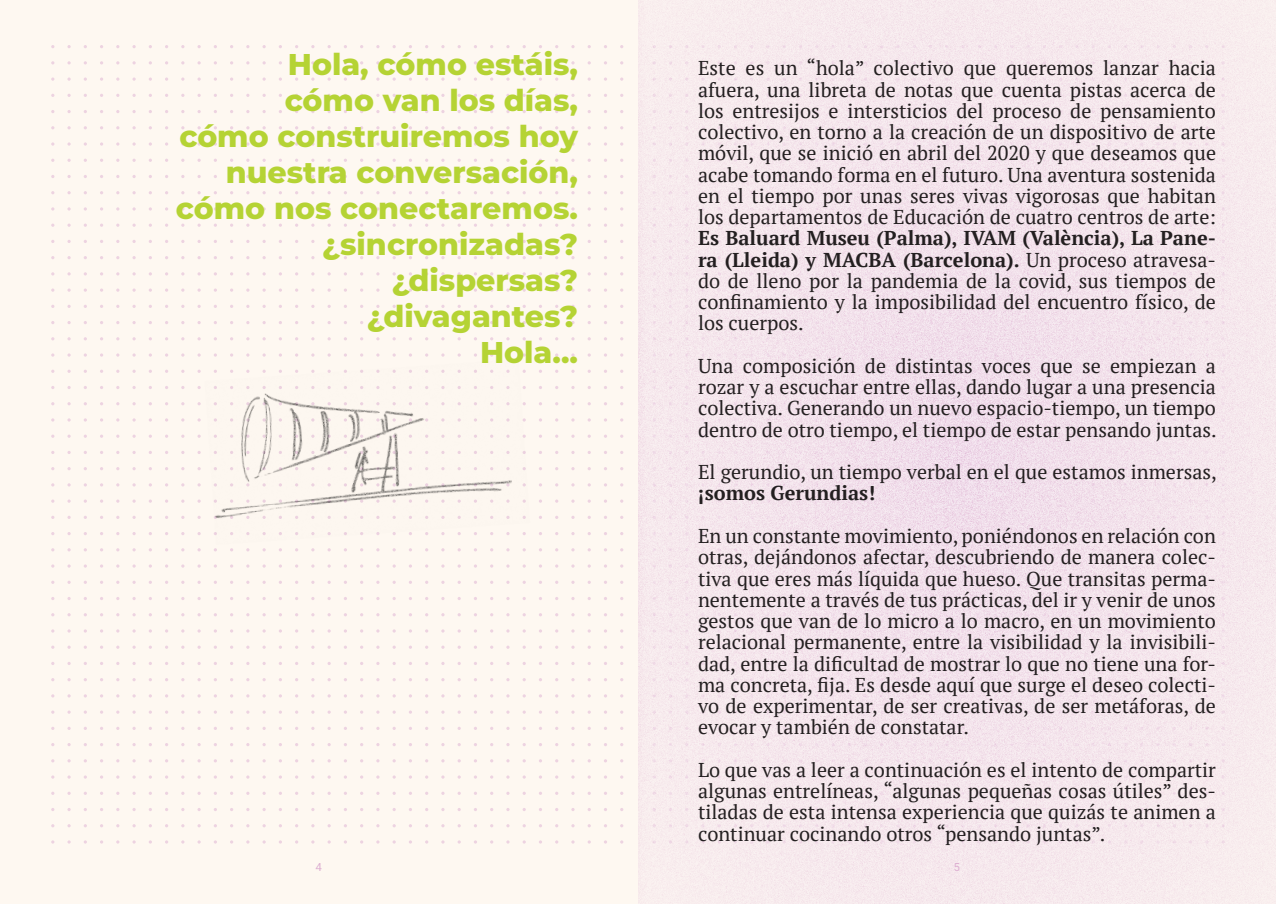
<style>
.page{position:relative;width:1276px;height:904px;background:#fef8f1}
.page>*{position:absolute;margin:0;border:0;box-sizing:border-box;transform-origin:0 0}
.t1{font:800 30px/36px "Montserrat";color:#b5d334;text-align:right}
.t2{font:20px/21.2px "PT Serif";color:#231f20;text-align:justify}
.t3{font:700 20px "PT Serif";color:#231f20}
.t4{font:11.25px "Roboto Mono";color:#ddafd1}
.s1{font-weight:700}
</style>
<div class="page">
<svg style="left:392px;top:77px;width:4px;height:4px"></svg>
<svg style="left:327px;top:77px;width:4px;height:4px"></svg>
<svg style="left:262px;top:77px;width:4px;height:4px"></svg>
<svg style="left:197px;top:77px;width:4px;height:4px"></svg>
<svg style="left:132px;top:77px;width:4px;height:4px"></svg>
<svg style="left:67px;top:77px;width:4px;height:4px"></svg>
<svg style="left:522px;top:142px;width:4px;height:4px"></svg>
<svg style="left:457px;top:142px;width:4px;height:4px"></svg>
<svg style="left:392px;top:142px;width:4px;height:4px"></svg>
<svg style="left:327px;top:142px;width:4px;height:4px"></svg>
<svg style="left:262px;top:142px;width:4px;height:4px"></svg>
<svg style="left:197px;top:142px;width:4px;height:4px"></svg>
<svg style="left:132px;top:142px;width:4px;height:4px"></svg>
<svg style="left:67px;top:142px;width:4px;height:4px"></svg>
<svg style="left:67px;top:223px;width:4px;height:4px"></svg>
<svg style="left:392px;top:288px;width:4px;height:4px"></svg>
<svg style="left:327px;top:288px;width:4px;height:4px"></svg>
<svg style="left:262px;top:288px;width:4px;height:4px"></svg>
<svg style="left:197px;top:288px;width:4px;height:4px"></svg>
<svg style="left:132px;top:288px;width:4px;height:4px"></svg>
<svg style="left:67px;top:288px;width:4px;height:4px"></svg>
<svg style="left:457px;top:353px;width:4px;height:4px"></svg>
<svg style="left:392px;top:353px;width:4px;height:4px"></svg>
<svg style="left:327px;top:353px;width:4px;height:4px"></svg>
<svg style="left:262px;top:353px;width:4px;height:4px"></svg>
<svg style="left:197px;top:353px;width:4px;height:4px"></svg>
<svg style="left:132px;top:353px;width:4px;height:4px"></svg>
<svg style="left:67px;top:353px;width:4px;height:4px"></svg>
<svg style="left:197px;top:499px;width:4px;height:4px"></svg>
<svg style="left:132px;top:499px;width:4px;height:4px"></svg>
<svg style="left:67px;top:499px;width:4px;height:4px"></svg>
<div style="left:637px;top:0;width:639px;height:904px;background:#f5e6ec"></div>
<svg style="left:214px;top:369px;width:312px;height:166px"></svg>
<h1 class="t1" style="left:176px;top:45px;width:404px">Hola, cómo estáis,<br>cómo van los días,<br>cómo construiremos hoy nuestra conversación, cómo nos conectaremos. ¿sincronizadas? ¿dispersas? ¿divagantes?<br>Hola...</h1>
<p class="t4" style="left:316px;top:859px;width:8px">4</p>
<p class="t2" style="left:698px;top:57px;width:519px">Este es un “hola” colectivo que queremos lanzar hacia afuera, una libreta de notas que cuenta pistas acerca de los entresijos e intersticios del proceso de pensamiento colectivo, en torno a la creación de un dispositivo de arte móvil, que se inició en abril del 2020 y que deseamos que acabe tomando forma en el futuro. Una aventura sostenida en el tiempo por unas seres vivas vigorosas que habitan los departamentos de Educación de cuatro centros de arte:</p>
<p class="t2" style="left:698px;top:227px;width:519px"><span class="s1">Es Baluard Museu (Palma), IVAM (València), La Pane&shy;ra (Lleida) y MACBA (Barcelona).</span> Un proceso atravesa&shy;do de lleno por la pandemia de la covid, sus tiempos de confinamiento y la imposibilidad del encuentro físico, de los cuerpos.</p>
<p class="t2" style="left:698px;top:355px;width:520px">Una composición de distintas voces que se empiezan a rozar y a escuchar entre ellas, dando lugar a una presencia colectiva. Generando un nuevo espacio-tiempo, un tiempo dentro de otro tiempo, el tiempo de estar pensando juntas.</p>
<p class="t2" style="left:698px;top:461px;width:520px">El gerundio, un tiempo verbal en el que estamos inmersas,</p>
<p class="t3" style="left:698px;top:480px;width:179px">¡somos Gerundias!</p>
<p class="t2" style="left:698px;top:525px;width:519px">En un constante movimiento, poniéndonos en relación con otras, dejándonos afectar, descubriendo de manera colec&shy;tiva que eres más líquida que hueso. Que transitas perma&shy;nentemente a través de tus prácticas, del ir y venir de unos gestos que van de lo micro a lo macro, en un movimiento relacional permanente, entre la visibilidad y la invisibili&shy;dad, entre la dificultad de mostrar lo que no tiene una for&shy;ma concreta, fija. Es desde aquí que surge el deseo colecti&shy;vo de experimentar, de ser creativas, de ser metáforas, de evocar y también de constatar.</p>
<p class="t2" style="left:698px;top:758px;width:519px">Lo que vas a leer a continuación es el intento de compartir algunas entrelíneas, “algunas pequeñas cosas útiles” des&shy;tiladas de esta intensa experiencia que quizás te animen a continuar cocinando otros “pensando juntas”.</p>
<p class="t4" style="left:953px;top:859px;width:8px">5</p>
</div>
